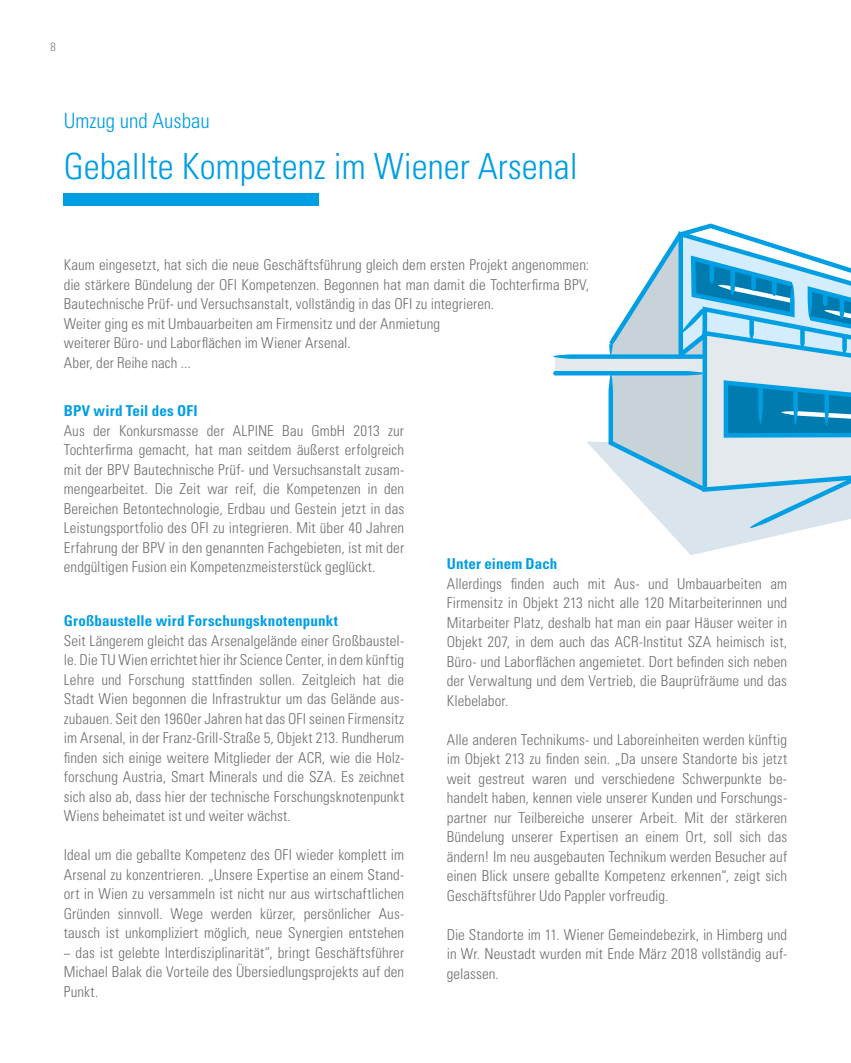
<style>
.page{position:relative;width:851px;height:1063px;background:#fff}
.page>*{position:absolute;margin:0;border:0;box-sizing:border-box;transform-origin:0 0}
.t1{font:300 condensed 36px "Univers LT Std";color:#009ee3}
.t2{font:300 condensed 21px "Univers LT Std";color:#009ee3}
.t3{font:300 condensed 15px/19.5px "Univers LT Std";letter-spacing:.005em;color:#6f6f6e;text-align:justify}
.t4{font:700 condensed 15px "Univers LT Std";letter-spacing:.01em;color:#009ee3}
.t5{font:300 condensed 12px "Univers LT Std";color:#717e85}
</style>
<div class="page">
<svg style="left:667px;top:529px;width:138px;height:26px"></svg>
<svg style="left:553px;top:223px;width:297px;height:306px"></svg>
<div style="left:64px;top:193px;width:255px;height:13px;background:#009ee3"></div>
<p class="t5" style="left:50px;top:40px;width:7px">8</p>
<h2 class="t2" style="left:64px;top:108px;width:147px">Umzug und Ausbau</h2>
<h1 class="t1" style="left:64px;top:145px;width:515px">Geballte Kompetenz im Wiener Arsenal</h1>
<p class="t3" style="left:64px;top:255px;width:527px;text-align:left">Kaum eingesetzt, hat sich die neue Geschäftsführung gleich dem ersten Projekt angenommen: die stärkere Bündelung der OFI Kompetenzen. Begonnen hat man damit die Tochterfirma BPV, Bautechnische Prüf- und Versuchsanstalt, vollständig in das OFI zu integrieren.<br>Weiter ging es mit Umbauarbeiten am Firmensitz und der Anmietung<br>weiterer Büro- und Laborflächen im Wiener Arsenal.<br>Aber, der Reihe nach ...</p>
<p class="t4" style="left:64px;top:402px;width:135px">BPV wird Teil des OFI</p>
<p class="t3" style="left:64px;top:421px;width:342px">Aus der Konkursmasse der ALPINE Bau GmbH 2013 zur Tochterfirma gemacht, hat man seitdem äußerst erfolgreich mit der BPV Bautechnische Prüf- und Versuchsanstalt zusam&shy;mengearbeitet. Die Zeit war reif, die Kompetenzen in den Bereichen Betontechnologie, Erdbau und Gestein jetzt in das Leistungsportfolio des OFI zu integrieren. Mit über 40 Jahren Erfahrung der BPV in den genannten Fachgebieten, ist mit der endgültigen Fusion ein Kompetenzmeisterstück geglückt.</p>
<p class="t4" style="left:446px;top:555px;width:112px">Unter einem Dach</p>
<p class="t3" style="left:446px;top:574px;width:342px">Allerdings finden auch mit Aus- und Umbauarbeiten am Firmensitz in Objekt 213 nicht alle 120 Mitarbeiterinnen und Mitarbeiter Platz, deshalb hat man ein paar Häuser weiter in Objekt 207, in dem auch das ACR-Institut SZA heimisch ist, Büro- und Laborflächen angemietet. Dort befinden sich neben der Verwaltung und dem Vertrieb, die Bauprüfräume und das Klebelabor.</p>
<p class="t3" style="left:446px;top:730px;width:342px">Alle anderen Technikums- und Laboreinheiten werden künftig im Objekt 213 zu finden sein. „Da unsere Standorte bis jetzt weit gestreut waren und verschiedene Schwerpunkte be&shy;handelt haben, kennen viele unserer Kunden und Forschungs&shy;partner nur Teilbereiche unserer Arbeit. Mit der stärkeren Bündelung unserer Expertisen an einem Ort, soll sich das ändern! Im neu ausgebauten Technikum werden Besucher auf einen Blick unsere geballte Kompetenz erkennen“, zeigt sich Geschäftsführer Udo Pappler vorfreudig.</p>
<p class="t3" style="left:446px;top:925px;width:342px">Die Standorte im 11. Wiener Gemeindebezirk, in Himberg und in Wr. Neustadt wurden mit Ende März 2018 vollständig auf&shy;gelassen.</p>
<p class="t4" style="left:64px;top:612px;width:276px">Großbaustelle wird Forschungsknotenpunkt</p>
<p class="t3" style="left:64px;top:631px;width:342px">Seit Längerem gleicht das Arsenalgelände einer Großbaustel&shy;le. Die TU Wien errichtet hier ihr Science Center, in dem künftig Lehre und Forschung stattfinden sollen. Zeitgleich hat die Stadt Wien begonnen die Infrastruktur um das Gelände aus&shy;zubauen. Seit den 1960er Jahren hat das OFI seinen Firmensitz im Arsenal, in der Franz-Grill-Straße 5, Objekt 213. Rundherum finden sich einige weitere Mitglieder der ACR, wie die Holz&shy;forschung Austria, Smart Minerals und die SZA. Es zeichnet sich also ab, dass hier der technische Forschungsknotenpunkt Wiens beheimatet ist und weiter wächst.</p>
<p class="t3" style="left:64px;top:845px;width:342px">Ideal um die geballte Kompetenz des OFI wieder komplett im Arsenal zu konzentrieren. „Unsere Expertise an einem Stand&shy;ort in Wien zu versammeln ist nicht nur aus wirtschaftlichen Gründen sinnvoll. Wege werden kürzer, persönlicher Aus&shy;tausch ist unkompliziert möglich, neue Synergien entstehen − das ist gelebte Interdisziplinarität“, bringt Geschäftsführer Michael Balak die Vorteile des Übersiedlungsprojekts auf den Punkt.</p>
</div>
